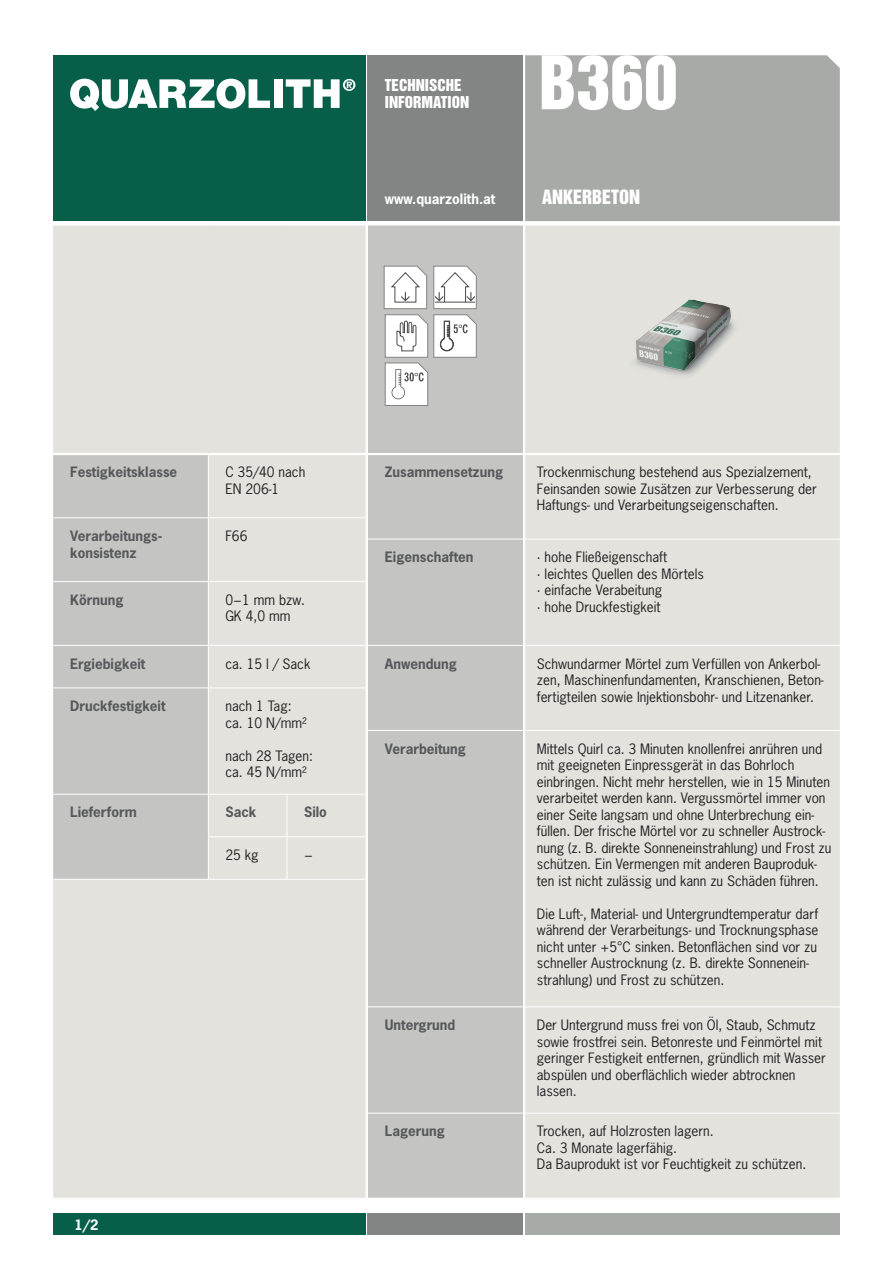
<style>
.page{position:relative;width:893px;height:1263px;background:#fff}
.page>*{position:absolute;margin:0;border:0;box-sizing:border-box;transform-origin:0 0}
.t1{font:67.5px "Helvetica Inserat LT Std";color:#fff}
.t2{font:18px "Helvetica Inserat LT Std";color:#fff}
.t3{font:15px/17.2px "Helvetica Inserat LT Std";color:#fff}
.t4{font:13.5px/16.5px "News Gothic Std";color:#231f20}
.t5{font:700 13.5px/16.5px "News Gothic Std";color:#57585a}
.t6{font:700 13.5px "News Gothic Std";color:#fff}
</style>
<div class="page">
<div style="left:368px;top:225px;width:155px;height:973px;background:#c4c5c2"></div>
<div style="left:525px;top:225px;width:315px;height:973px;background:#e3e2dd"></div>
<hr style="left:368px;top:1006px;width:155px;height:1px;background:#fff">
<hr style="left:368px;top:1113px;width:155px;height:1px;background:#fff">
<hr style="left:525px;top:1006px;width:315px;height:1px;background:#fff">
<hr style="left:525px;top:1113px;width:315px;height:1px;background:#fff">
<hr style="left:368px;top:539px;width:155px;height:1px;background:#fff">
<hr style="left:525px;top:539px;width:315px;height:1px;background:#fff">
<hr style="left:368px;top:645px;width:155px;height:1px;background:#fff">
<hr style="left:525px;top:645px;width:315px;height:1px;background:#fff">
<hr style="left:368px;top:730px;width:155px;height:1px;background:#fff">
<hr style="left:525px;top:730px;width:315px;height:1px;background:#fff">
<hr style="left:368px;top:453px;width:156px;height:2px;background:#fff">
<hr style="left:524px;top:453px;width:316px;height:2px;background:#fff">
<div style="left:53px;top:225px;width:313px;height:973px;background:#e3e2dd"></div>
<div style="left:53px;top:455px;width:155px;height:424px;background:#c4c5c2"></div>
<hr style="left:53px;top:879px;width:155px;height:1px;background:#fff">
<hr style="left:208px;top:879px;width:79px;height:1px;background:#fff">
<hr style="left:287px;top:879px;width:81px;height:1px;background:#fff">
<hr style="left:208px;top:455px;width:1px;height:62px;background:#fff">
<hr style="left:53px;top:517px;width:155px;height:1px;background:#fff">
<hr style="left:208px;top:517px;width:79px;height:1px;background:#fff">
<hr style="left:208px;top:518px;width:1px;height:63px;background:#fff">
<hr style="left:287px;top:517px;width:79px;height:1px;background:#fff">
<hr style="left:53px;top:581px;width:155px;height:1px;background:#fff">
<hr style="left:208px;top:581px;width:79px;height:1px;background:#fff">
<hr style="left:208px;top:582px;width:1px;height:63px;background:#fff">
<hr style="left:287px;top:581px;width:79px;height:1px;background:#fff">
<hr style="left:53px;top:645px;width:155px;height:1px;background:#fff">
<hr style="left:208px;top:645px;width:79px;height:1px;background:#fff">
<hr style="left:208px;top:646px;width:1px;height:41px;background:#fff">
<hr style="left:287px;top:645px;width:79px;height:1px;background:#fff">
<hr style="left:53px;top:687px;width:155px;height:1px;background:#fff">
<hr style="left:208px;top:687px;width:79px;height:1px;background:#fff">
<hr style="left:208px;top:688px;width:1px;height:106px;background:#fff">
<hr style="left:287px;top:687px;width:79px;height:1px;background:#fff">
<hr style="left:53px;top:794px;width:155px;height:1px;background:#fff">
<hr style="left:208px;top:794px;width:79px;height:1px;background:#fff">
<hr style="left:208px;top:794px;width:1px;height:42px;background:#fff">
<hr style="left:287px;top:794px;width:79px;height:1px;background:#fff">
<hr style="left:287px;top:794px;width:1px;height:42px;background:#fff">
<hr style="left:208px;top:836px;width:79px;height:1px;background:#fff">
<hr style="left:208px;top:837px;width:1px;height:42px;background:#fff">
<hr style="left:287px;top:836px;width:79px;height:1px;background:#fff">
<hr style="left:287px;top:837px;width:1px;height:42px;background:#fff">
<hr style="left:53px;top:453px;width:155px;height:2px;background:#fff">
<hr style="left:208px;top:453px;width:79px;height:2px;background:#fff">
<hr style="left:287px;top:453px;width:81px;height:2px;background:#fff">
<div style="left:53px;top:55px;width:313px;height:166px;background:#075f4a"></div>
<div style="left:525px;top:55px;width:315px;height:166px;background:#a8aaa8"></div>
<div style="left:368px;top:55px;width:155px;height:166px;background:#838584"></div>
<svg style="left:70px;top:79px;width:200px;height:32px"></svg>
<div style="left:274px;top:79px;width:9px;height:29px;background:#fff"></div>
<svg style="left:286px;top:79px;width:69px;height:29px"></svg>
<div style="left:53px;top:1213px;width:313px;height:21px;background:#075f4a"></div>
<div style="left:368px;top:1213px;width:155px;height:21px;background:#838584"></div>
<div style="left:525px;top:1213px;width:315px;height:21px;background:#a8aaa8"></div>
<img style="left:586px;top:243px;width:193px;height:194px">
<svg style="left:383px;top:265px;width:94px;height:141px"></svg>
<p class="t3" style="left:385px;top:77px;width:86px">TECHNISCHE<br>INFORMATION</p>
<h1 class="t1" style="left:539px;top:42px;width:140px">B360</h1>
<p class="t6" style="left:385px;top:190px;width:112px">www.quarzolith.at</p>
<h2 class="t2" style="left:542px;top:186px;width:100px">ANKERBETON</h2>
<p class="t5" style="left:70px;top:464px;width:109px">Festigkeitsklasse</p>
<p class="t4" style="left:225px;top:464px;width:82px">C 35/40 nach<br>EN 206-1</p>
<p class="t5" style="left:70px;top:527px;width:94px">Verarbeitungs&shy;konsistenz</p>
<p class="t4" style="left:225px;top:528px;width:24px">F66</p>
<p class="t5" style="left:70px;top:591px;width:55px">Körnung</p>
<p class="t4" style="left:225px;top:591px;width:81px">0−1 mm bzw.<br>GK 4,0 mm</p>
<p class="t5" style="left:70px;top:655px;width:77px">Ergiebigkeit</p>
<p class="t4" style="left:225px;top:655px;width:87px">ca. 15 l / Sack</p>
<p class="t5" style="left:70px;top:697px;width:97px">Druckfestigkeit</p>
<p class="t4" style="left:225px;top:698px;width:83px">nach 1 Tag: ca. 10 N/mm²</p>
<p class="t4" style="left:225px;top:747px;width:89px">nach 28 Tagen: ca. 45 N/mm²</p>
<p class="t5" style="left:70px;top:804px;width:68px">Lieferform</p>
<p class="t5" style="left:225px;top:804px;width:33px">Sack</p>
<p class="t5" style="left:304px;top:804px;width:24px">Silo</p>
<p class="t4" style="left:225px;top:846px;width:35px">25 kg</p>
<p class="t4" style="left:304px;top:846px;width:10px">−</p>
<p class="t6" style="left:74px;top:1216px;width:26px">1/2</p>
<p class="t5" style="left:385px;top:464px;width:120px">Zusammensetzung</p>
<p class="t4" style="left:537px;top:464px;width:282px">Trockenmischung bestehend aus Spezialzement,<br>Feinsanden sowie Zusätzen zur Verbesserung der<br>Haftungs- und Verarbeitungseigenschaften.</p>
<p class="t5" style="left:385px;top:549px;width:90px">Eigenschaften</p>
<p class="t4" style="left:537px;top:549px;width:169px">· hohe Fließeigenschaft<br>· leichtes Quellen des Mörtels · einfache Verabeitung<br>· hohe Druckfestigkeit</p>
<p class="t5" style="left:385px;top:655px;width:74px">Anwendung</p>
<p class="t4" style="left:537px;top:655px;width:288px">Schwundarmer Mörtel zum Verfüllen von Ankerbol&shy;zen, Maschinenfundamenten, Kranschienen, Beton&shy;fertigteilen sowie Injektionsbohr- und Litzenanker.</p>
<p class="t5" style="left:385px;top:740px;width:83px">Verarbeitung</p>
<p class="t4" style="left:537px;top:740px;width:296px">Mittels Quirl ca. 3 Minuten knollenfrei anrühren und mit geeigneten Einpressgerät in das Bohrloch einbringen. Nicht mehr herstellen, wie in 15 Minuten verarbeitet werden kann. Vergussmörtel immer von einer Seite langsam und ohne Unterbrechung ein&shy;füllen. Der frische Mörtel vor zu schneller Austrock&shy;nung (z. B. direkte Sonneneinstrahlung) und Frost zu schützen. Ein Vermengen mit anderen Bauproduk&shy;ten ist nicht zulässig und kann zu Schäden führen.</p>
<p class="t4" style="left:537px;top:905px;width:283px">Die Luft-, Material- und Untergrundtemperatur darf während der Verarbeitungs- und Trocknungsphase nicht unter +5°C sinken. Betonflächen sind vor zu schneller Austrocknung (z. B. direkte Sonnenein&shy;strahlung) und Frost zu schützen.</p>
<p class="t5" style="left:385px;top:1016px;width:72px">Untergrund</p>
<p class="t4" style="left:537px;top:1016px;width:291px">Der Untergrund muss frei von Öl, Staub, Schmutz sowie frostfrei sein. Betonreste und Feinmörtel mit geringer Festigkeit entfernen, gründlich mit Wasser abspülen und oberflächlich wieder abtrocknen lassen.</p>
<p class="t5" style="left:385px;top:1123px;width:62px">Lagerung</p>
<p class="t4" style="left:537px;top:1123px;width:271px">Trocken, auf Holzrosten lagern.<br>Ca. 3 Monate lagerfähig.<br>Da Bauprodukt ist vor Feuchtigkeit zu schützen.</p>
</div>
